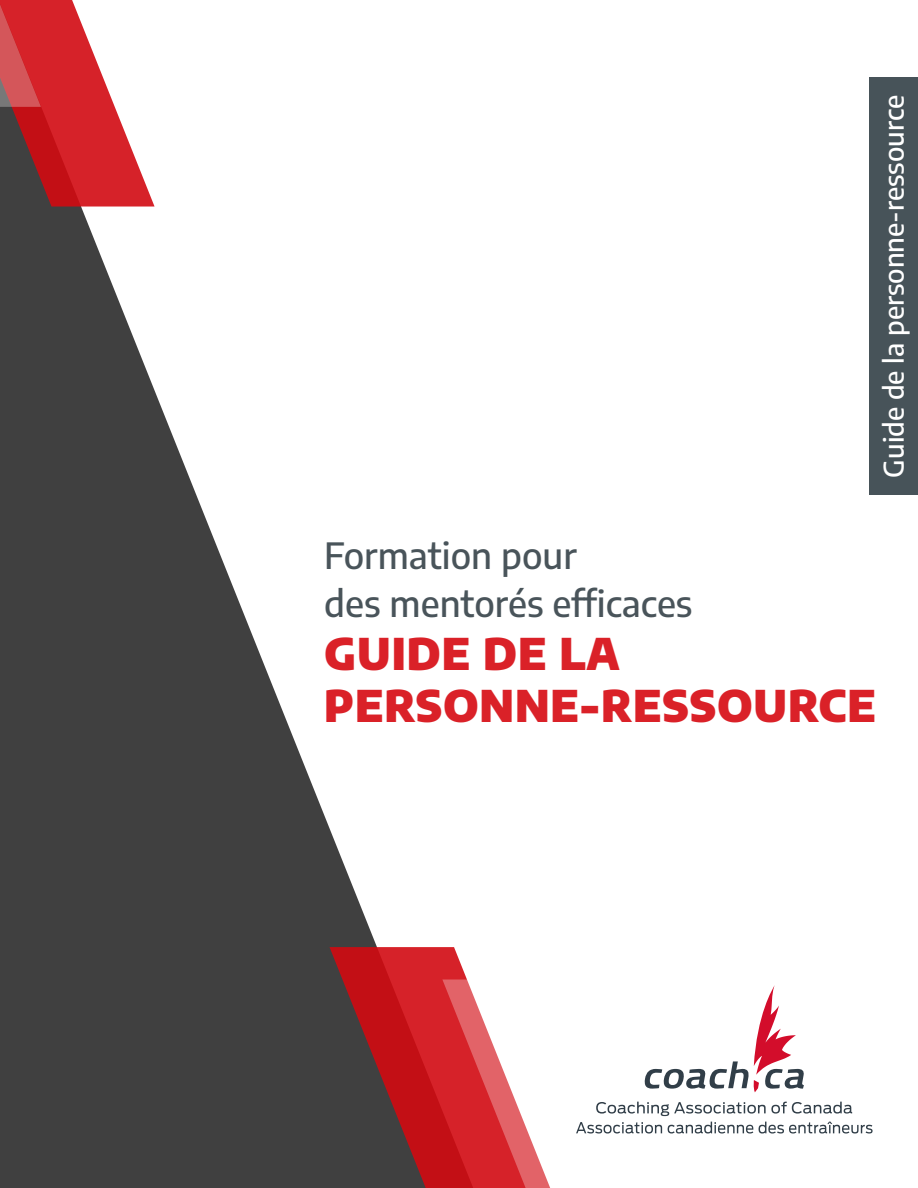
<style>
.page{position:relative;width:918px;height:1188px;background:#fff}
.page>*{position:absolute;margin:0;border:0;box-sizing:border-box;transform-origin:0 0}
.t1{font:100 condensed 43.5px/52.5px "Encode Sans";letter-spacing:.02em;color:#da2128}
.t2{font:100 condensed 36px/48px "Encode Sans";color:#49545a}
.t3{font:100 condensed 27px "Encode Sans";color:#fff}
</style>
<div class="page">
<div style="left:869px;top:77px;width:49px;height:418px;background:#475359"></div>
<svg style="left:674px;top:985px;width:130px;height:107px"></svg>
<svg style="left:674px;top:1102px;width:178px;height:12px"></svg>
<svg style="left:674px;top:1122px;width:79px;height:12px"></svg>
<svg style="left:759px;top:1122px;width:114px;height:12px"></svg>
<svg style="left:0;top:207px;width:377px;height:981px;fill:#404040"></svg>
<svg style="left:0;top:0;width:155px;height:207px"></svg>
<svg style="left:330px;top:947px;width:137px;height:241px;background:#90292c"></svg>
<svg style="left:442px;top:979px;width:232px;height:209px"></svg>
<p class="t3" style="left:875px;top:478px;width:384px;rotate:-90deg">Guide de la personne-ressource</p>
<p class="t2" style="left:324px;top:530px;width:370px">Formation pour<br>des mentorés efficaces</p>
<p class="t1" style="left:324px;top:626px;width:553px">GUIDE DE LA<br>PERSONNE-RESSOURCE</p>
</div>
